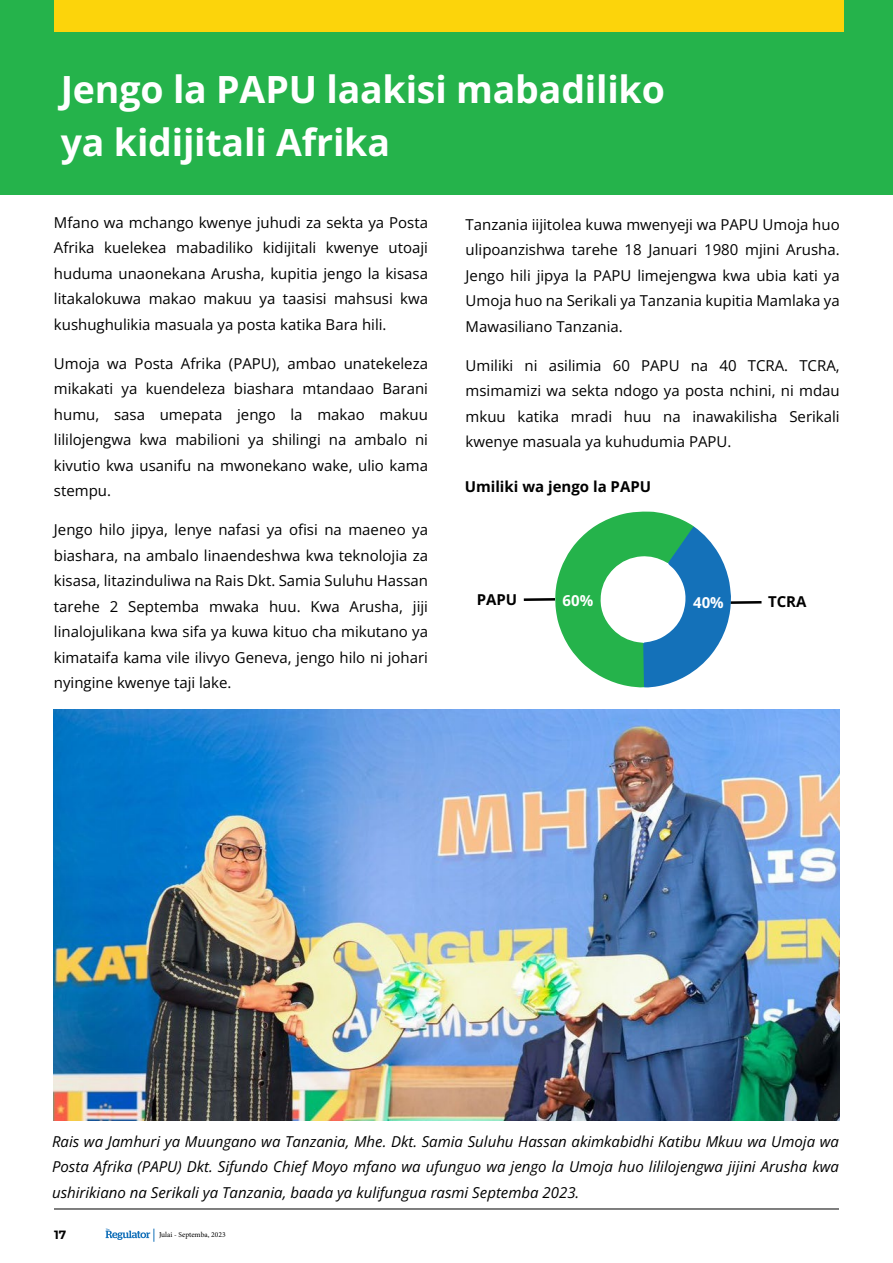
<style>
.page{position:relative;width:893px;height:1263px;background:#fff}
.page>*{position:absolute;margin:0;border:0;box-sizing:border-box;transform-origin:0 0}
.t1{font:700 37.5px/52.5px "Open Sans";letter-spacing:-.005em;color:#fff}
.t2{font:15px/25.5px "Open Sans";color:#000;text-align:justify}
.t3{font:italic 15px/25.5px "Open Sans";color:#000;text-align:justify}
.t4{font:700 15px "Open Sans";color:#000}
.t5{font:700 15px "Open Sans";color:#fff}
.t6{font:700 12px "Montserrat";color:#000}
.t7{font:7.5px "Minion Pro";color:#000}
</style>
<div class="page">
<hr style="left:54px;top:1209px;width:785px;height:1px;background:#000">
<svg style="left:106px;top:1228px;width:49px;height:14px"></svg>
<div style="left:0;top:9px;width:893px;height:186px;background:#25b34b"></div>
<div style="left:50px;top:0;width:794px;height:31px;background:#fcd40b"></div>
<div style="left:844px;top:0;width:49px;height:31px;background:#25b34b"></div>
<div style="left:0;top:0;width:53px;height:31px;background:#25b34b"></div>
<hr style="left:730px;top:601px;width:31px;height:3px;background:#000">
<hr style="left:524px;top:598px;width:31px;height:3px;background:#000">
<svg style="left:555px;top:511px;width:176px;height:177px"></svg>
<img style="left:53px;top:709px;width:787px;height:411px">
<h1 class="t1" style="left:61px;top:62px;width:606px">Jengo la PAPU laakisi mabadiliko ya kidijitali Afrika</h1>
<p class="t2" style="left:54px;top:209px;width:376px">Mfano wa mchango kwenye juhudi za sekta ya Posta Afrika kuelekea mabadiliko kidijitali kwenye utoaji huduma unaonekana Arusha, kupitia jengo la kisasa litakalokuwa makao makuu ya taasisi mahsusi kwa kushughulikia masuala ya posta katika Bara hili.</p>
<p class="t2" style="left:54px;top:350px;width:376px">Umoja wa Posta Afrika (PAPU), ambao unatekeleza mikakati ya kuendeleza biashara mtandaao Barani humu, sasa umepata jengo la makao makuu lililojengwa kwa mabilioni ya shilingi na ambalo ni kivutio kwa usanifu na mwonekano wake, ulio kama stempu.</p>
<p class="t2" style="left:54px;top:517px;width:376px">Jengo hilo jipya, lenye nafasi ya ofisi na maeneo ya biashara, na ambalo linaendeshwa kwa teknolojia za kisasa, litazinduliwa na Rais Dkt. Samia Suluhu Hassan tarehe 2 Septemba mwaka huu. Kwa Arusha, jiji linalojulikana kwa sifa ya kuwa kituo cha mikutano ya kimataifa kama vile ilivyo Geneva, jengo hilo ni johari nyingine kwenye taji lake.</p>
<p class="t2" style="left:466px;top:211px;width:376px">Tanzania iijitolea kuwa mwenyeji wa PAPU Umoja huo ulipoanzishwa tarehe 18 Januari 1980 mjini Arusha.<br>Jengo hili jipya la PAPU limejengwa kwa ubia kati ya Umoja huo na Serikali ya Tanzania kupitia Mamlaka ya Mawasiliano Tanzania.</p>
<p class="t2" style="left:466px;top:352px;width:376px">Umiliki ni asilimia 60 PAPU na 40 TCRA. TCRA, msimamizi wa sekta ndogo ya posta nchini, ni mdau mkuu katika mradi huu na inawakilisha Serikali kwenye masuala ya kuhudumia PAPU.</p>
<p class="t4" style="left:465px;top:476px;width:188px">Umiliki wa jengo la PAPU</p>
<p class="t4" style="left:477px;top:589px;width:42px">PAPU</p>
<p class="t5" style="left:563px;top:590px;width:32px">60%</p>
<p class="t5" style="left:693px;top:592px;width:32px">40%</p>
<p class="t4" style="left:768px;top:591px;width:40px">TCRA</p>
<p class="t3" style="left:52px;top:1128px;width:788px">Rais wa Jamhuri ya Muungano wa Tanzania, Mhe. Dkt. Samia Suluhu Hassan akimkabidhi Katibu Mkuu wa Umoja wa Posta Afrika (PAPU) Dkt. Sifundo Chief Moyo mfano wa ufunguo wa jengo la Umoja huo lililojengwa jijini Arusha kwa ushirikiano na Serikali ya Tanzania, baada ya kulifungua rasmi Septemba 2023.</p>
<p class="t6" style="left:54px;top:1226px;width:14px">17</p>
<p class="t7" style="left:159px;top:1229px;width:68px">Julai - Septemba, 2023</p>
</div>
